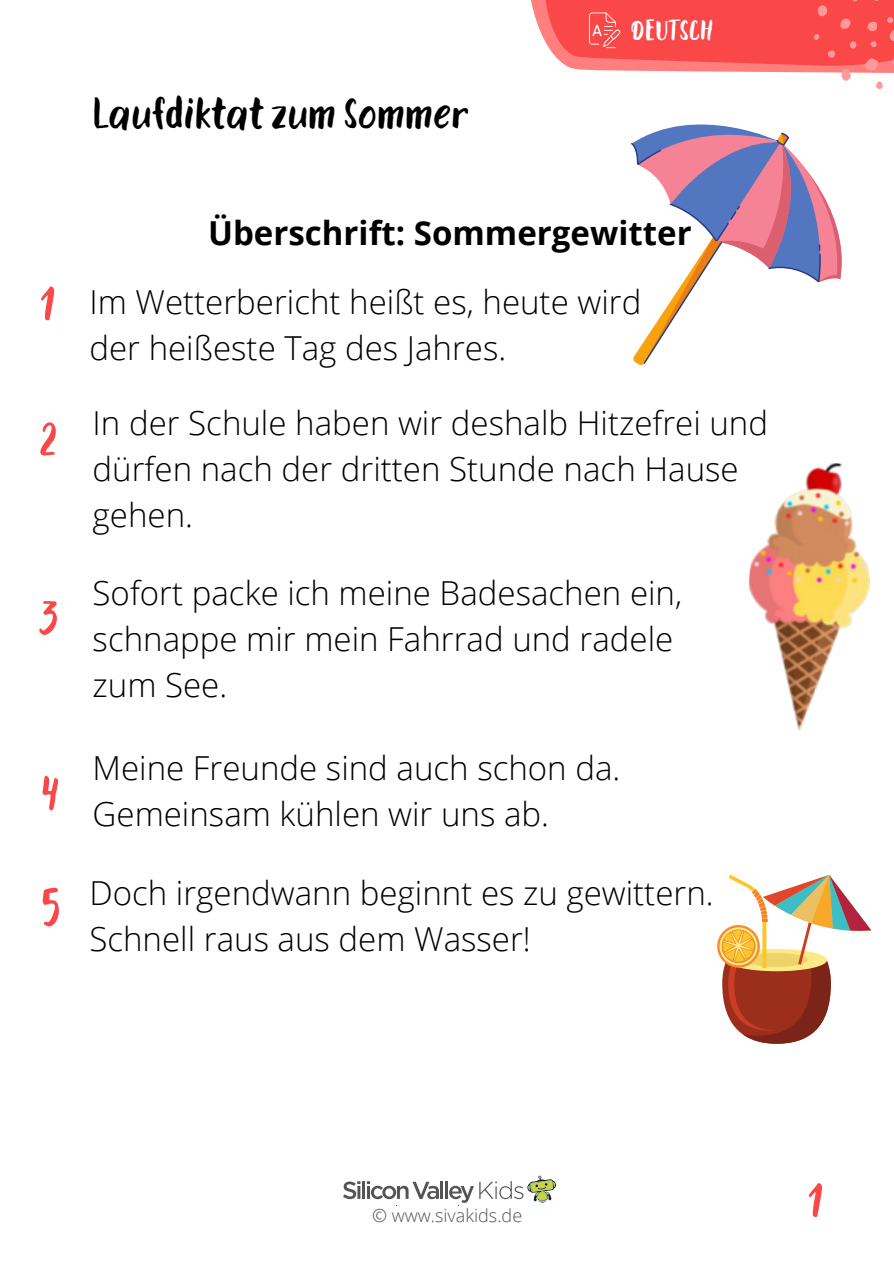
<style>
.page{position:relative;width:894px;height:1264px;background:#fff}
.page>*{position:absolute;margin:0;border:0;box-sizing:border-box;transform-origin:0 0}
.t1{font:55.95px/115.8px "Rabbits Dummy";color:#fa4848}
.t2{font:42px "Rabbits Dummy";color:#000}
.t3{font:300 33px/46.2px "Open Sans";color:#000}
.t4{font:700 33px "Open Sans";color:#000}
.t5{font:28.2px "Rabbits Dummy";color:#fff}
.t6{font:300 18px "Open Sans";color:#545454}
</style>
<div class="page">
<svg style="left:343px;top:1181px;width:17px;height:18px"></svg>
<hr style="left:362px;top:1181px;width:3px;height:17px;background:#545454">
<svg style="left:367px;top:1181px;width:72px;height:18px"></svg>
<hr style="left:440px;top:1181px;width:3px;height:17px;background:#545454">
<hr style="left:445px;top:1181px;width:3px;height:17px;background:#545454">
<svg style="left:449px;top:1175px;width:107px;height:31px"></svg>
<svg style="left:531px;top:0;width:362px;height:89px"></svg>
<svg style="left:631px;top:124px;width:211px;height:241px"></svg>
<svg style="left:717px;top:925px;width:42px;height:42px"></svg>
<svg style="left:719px;top:927px;width:38px;height:38px"></svg>
<svg style="left:721px;top:874px;width:150px;height:169px"></svg>
<img style="left:748px;top:463px;width:123px;height:268px">
<p class="t2" style="left:93px;top:85px;width:377px">Laufdiktat zum Sommer</p>
<p class="t5" style="left:630px;top:11px;width:84px">DEUTSCH</p>
<h1 class="t1" style="left:40px;top:243px;width:18px">1</h1>
<h1 class="t1" style="left:40px;top:378px;width:20px">2</h1>
<h1 class="t1" style="left:40px;top:557px;width:21px">3</h1>
<h1 class="t1" style="left:40px;top:732px;width:23px">4<br>5</h1>
<p class="t4" style="left:208px;top:209px;width:485px">Überschrift: Sommergewitter</p>
<p class="t3" style="left:89px;top:278px;width:553px">Im Wetterbericht heißt es, heute wird der heißeste Tag des Jahres.</p>
<p class="t3" style="left:93px;top:399px;width:676px">In der Schule haben wir deshalb Hitzefrei und dürfen nach der dritten Stunde nach Hause gehen.</p>
<p class="t3" style="left:93px;top:569px;width:591px">Sofort packe ich meine Badesachen ein, schnappe mir mein Fahrrad und radele zum See.</p>
<p class="t3" style="left:93px;top:744px;width:529px">Meine Freunde sind auch schon da.<br>Gemeinsam kühlen wir uns ab.</p>
<p class="t3" style="left:89px;top:869px;width:625px">Doch irgendwann beginnt es zu gewittern.<br>Schnell raus aus dem Wasser!</p>
<p class="t6" style="left:372px;top:1203px;width:151px">© www.sivakids.de</p>
<h1 class="t1" style="left:808px;top:1139px;width:18px">1</h1>
</div>
